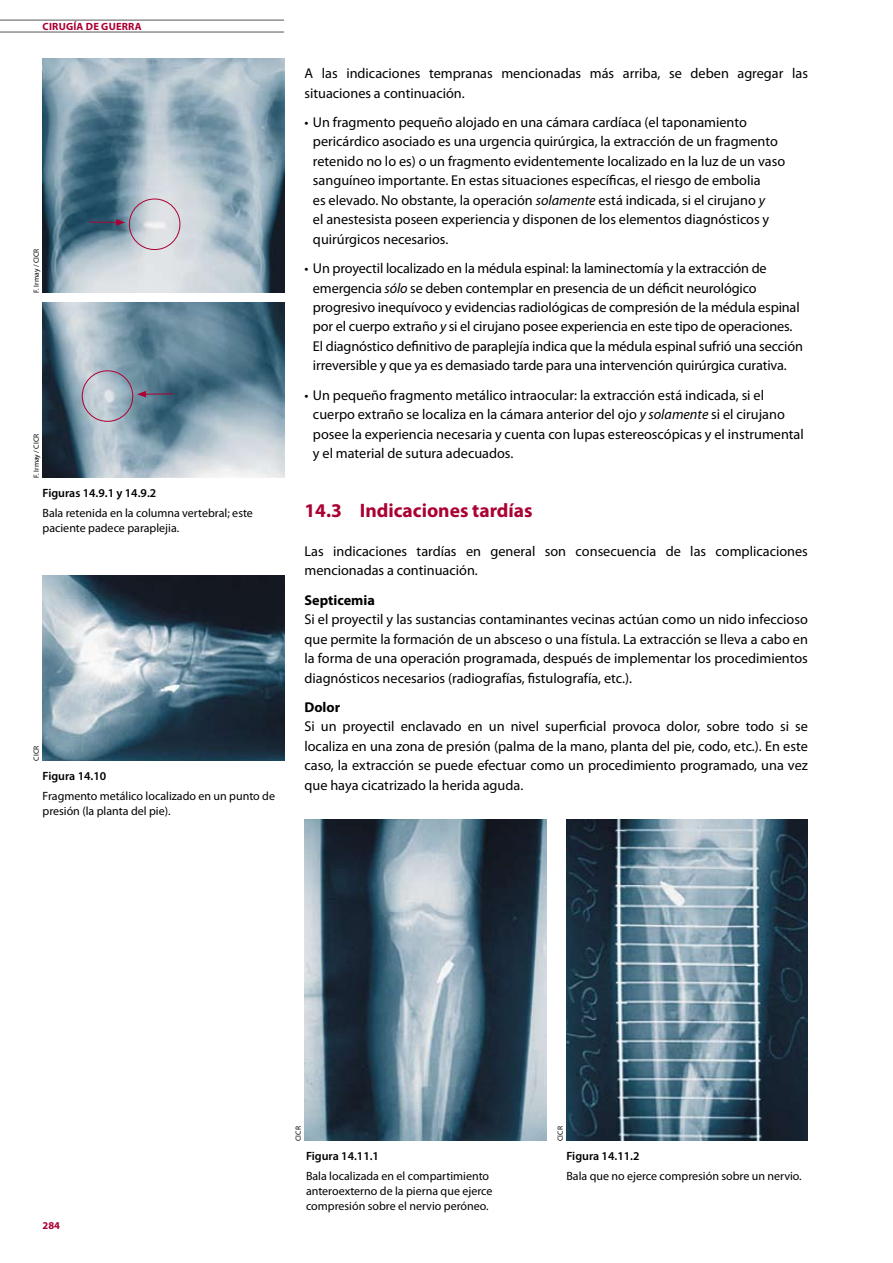
<style>
.page{position:relative;width:893px;height:1263px;background:#fff}
.page>*{position:absolute;margin:0;border:0;box-sizing:border-box;transform-origin:0 0}
.t1{font:700 19.5px "Myriad Pro";color:#ab0132}
.t2{font:14.25px/19.5px "Myriad Pro";color:#000}
.t3{font:700 14.25px "Myriad Pro";color:#000}
.t4{font:12px/15px "Myriad Pro";color:#000}
.t5{font:600 12px "Myriad Pro";color:#000}
.t6{font:700 10.5px "Myriad Pro";letter-spacing:.01em;color:#ab0132}
.t7{font:7.5px "Myriad Pro";color:#000}
.s1{font-style:italic}
</style>
<div class="page">
<hr style="left:0;top:20px;width:284px;height:1px;background:#58585a">
<hr style="left:0;top:32px;width:284px;height:1px;background:#58585a">
<img style="left:43px;top:58px;width:241px;height:235px">
<img style="left:43px;top:302px;width:241px;height:176px">
<img style="left:43px;top:575px;width:241px;height:185px">
<img style="left:304px;top:819px;width:242px;height:322px">
<img style="left:566px;top:819px;width:242px;height:322px">
<hr style="left:89px;top:222px;width:30px;height:1px;background:#ab0132">
<svg style="left:116px;top:196px;width:67px;height:57px;background:#bec1ca"></svg>
<svg style="left:79px;top:367px;width:94px;height:58px;background:#8699a9"></svg>
<p class="t6" style="left:43px;top:19px;width:7px">ciru</p>
<p class="t6" style="left:66px;top:19px;width:50px">gÍa de guerr</p>
<p class="t6" style="left:135px;top:19px;width:8px">a</p>
<p class="t7" style="left:32px;top:293px;width:45px;rotate:-90deg">F. Irmay / CICR</p>
<p class="t7" style="left:32px;top:478px;width:45px;rotate:-90deg">F. Irmay / CICR</p>
<p class="t5" style="left:43px;top:486px;width:115px">Figuras 14.9.1 y 14.9.2</p>
<p class="t4" style="left:43px;top:505px;width:212px">Bala retenida en la columna vertebral; este paciente padece paraplejia.</p>
<p class="t7" style="left:32px;top:761px;width:16px;rotate:-90deg">CICR</p>
<p class="t5" style="left:43px;top:768px;width:65px">Figura 14.10</p>
<p class="t4" style="left:43px;top:788px;width:234px">Fragmento metálico localizado en un punto de presión (la planta del pie).</p>
<p class="t2" style="left:304px;top:63px;width:505px">A las indicaciones tempranas mencionadas más arriba, se deben agregar las situaciones a continuación.</p>
<p class="t2" style="left:313px;top:112px;width:474px;text-indent:-9px">• Un fragmento pequeño alojado en una cámara cardíaca (el taponamiento pericárdico asociado es una urgencia quirúrgica, la extracción de un fragmento retenido no lo es) o un fragmento evidentemente localizado en la luz de un vaso sanguíneo importante. En estas situaciones específicas, el riesgo de embolia<br>es elevado. No obstante, la operación <span class="s1">solamente</span> está indicada, si el cirujano <span class="s1">y<br></span>el anestesista poseen experiencia y disponen de los elementos diagnósticos y quirúrgicos necesarios.</p>
<p class="t2" style="left:313px;top:258px;width:491px;text-indent:-9px">• Un proyectil localizado en la médula espinal: la laminectomía y la extracción de emergencia <span class="s1">sólo</span> se deben contemplar en presencia de un déficit neurológico progresivo inequívoco y evidencias radiológicas de compresión de la médula espinal por el cuerpo extraño <span class="s1">y</span> si el cirujano posee experiencia en este tipo de operaciones.<br>El diagnóstico definitivo de paraplejía indica que la médula espinal sufrió una sección irreversible y que ya es demasiado tarde para una intervención quirúrgica curativa.</p>
<p class="t2" style="left:313px;top:385px;width:492px;text-indent:-9px">• Un pequeño fragmento metálico intraocular: la extracción está indicada, si el cuerpo extraño se localiza en la cámara anterior del ojo <span class="s1">y solamente</span> si el cirujano posee la experiencia necesaria y cuenta con lupas estereoscópicas y el instrumental y el material de sutura adecuados.</p>
<h1 class="t1" style="left:304px;top:497px;width:230px">14.3 Indicaciones tardías</h1>
<p class="t2" style="left:304px;top:541px;width:505px">Las indicaciones tardías en general son consecuencia de las complicaciones mencionadas a continuación.</p>
<p class="t3" style="left:304px;top:590px;width:72px">Septicemia</p>
<p class="t2" style="left:304px;top:609px;width:505px;text-align:justify">Si el proyectil y las sustancias contaminantes vecinas actúan como un nido infeccioso que permite la formación de un absceso o una fístula. La extracción se lleva a cabo en la forma de una operación programada, después de implementar los procedimientos diagnósticos necesarios (radiografías, fistulografía, etc.).</p>
<p class="t3" style="left:304px;top:698px;width:37px">Dolor</p>
<p class="t2" style="left:304px;top:716px;width:505px;text-align:justify">Si un proyectil enclavado en un nivel superficial provoca dolor, sobre todo si se localiza en una zona de presión (palma de la mano, planta del pie, codo, etc.). En este caso, la extracción se puede efectuar como un procedimiento programado, una vez que haya cicatrizado la herida aguda.</p>
<p class="t6" style="left:43px;top:1218px;width:19px">284</p>
<p class="t7" style="left:294px;top:1141px;width:16px;rotate:-90deg">CICR</p>
<p class="t5" style="left:306px;top:1149px;width:75px">Figura 14.11.1</p>
<p class="t4" style="left:306px;top:1168px;width:188px">Bala localizada en el compartimiento anteroexterno de la pierna que ejerce compresión sobre el nervio peróneo.</p>
<p class="t7" style="left:556px;top:1141px;width:16px;rotate:-90deg">CICR</p>
<p class="t5" style="left:566px;top:1149px;width:75px">Figura 14.11.2</p>
<p class="t4" style="left:566px;top:1168px;width:237px">Bala que no ejerce compresión sobre un nervio.</p>
</div>
